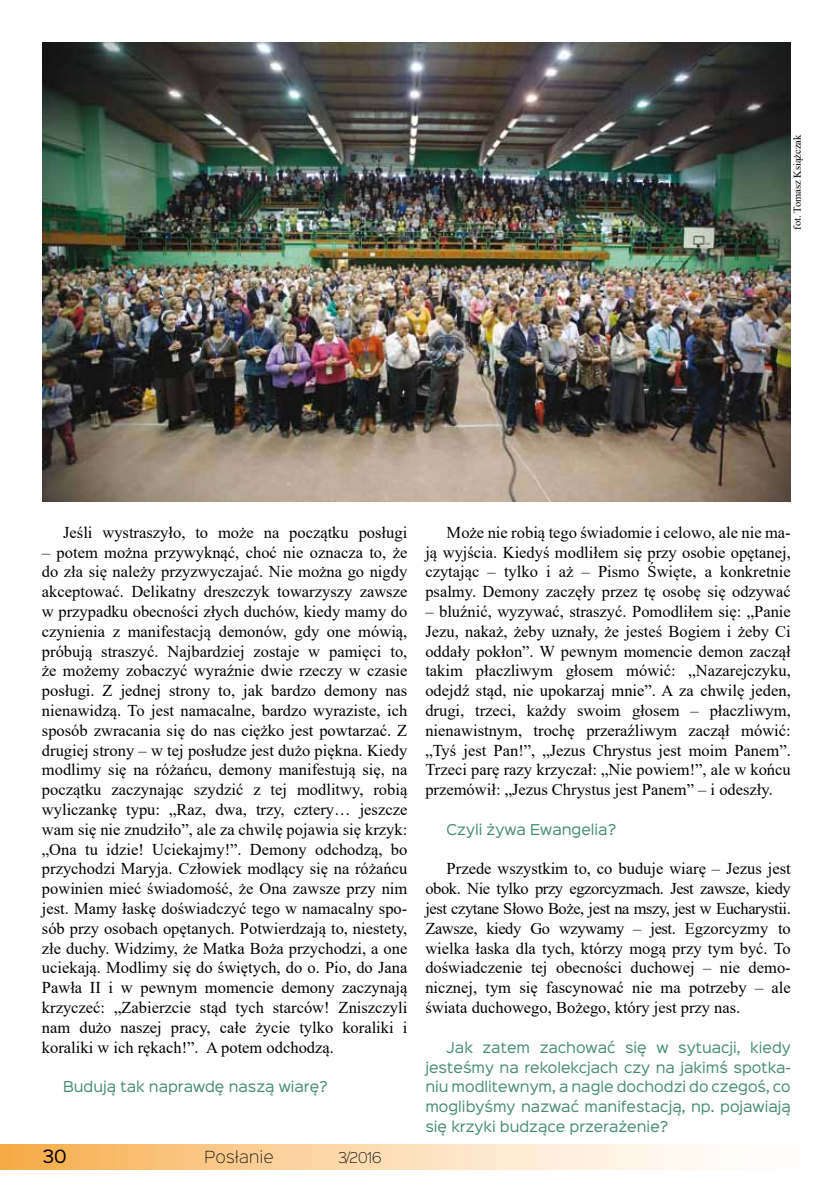
<style>
.page{position:relative;width:834px;height:1191px;background:#fff}
.page>*{position:absolute;margin:0;border:0;box-sizing:border-box;transform-origin:0 0}
.t1{font:16.5px/19.8px "Times New Roman";color:#000;text-align:justify}
.t2{font:16.5px "Sinkin Sans 400";color:#000}
.t3{font:15px "Sinkin Sans 200 X Light";color:#000}
.t4{font:13.5px/19.8px "Sinkin Sans 400";color:#468b75;text-align:justify}
.t5{font:13.5px "Sinkin Sans 200 X Light";color:#000}
.t6{font:10.5px "Times New Roman";color:#000}
</style>
<div class="page">
<img style="left:43px;top:43px;width:747px;height:459px">
<svg style="left:0;top:1144px;width:715px;height:25px;background:#fbd7a9"></svg>
<p class="t6" style="left:789px;top:230px;width:97px;rotate:-90deg">fot. Tomasz Książczak</p>
<p class="t1" style="left:63px;top:522px;width:345px">Jeśli wystraszyło, to może na początku posługi</p>
<p class="t1" style="left:42px;top:541px;width:367px">– potem można przywyknąć, choć nie oznacza to, że do zła się należy przyzwyczajać. Nie można go nigdy akceptować. Delikatny dreszczyk towarzyszy zawsze w przypadku obecności złych duchów, kiedy mamy do czynienia z manifestacją demonów, gdy one mówią, próbują straszyć. Najbardziej zostaje w pamięci to, że możemy zobaczyć wyraźnie dwie rzeczy w czasie posługi. Z jednej strony to, jak bardzo demony nas nienawidzą. To jest namacalne, bardzo wyraziste, ich sposób zwracania się do nas ciężko jest powtarzać. Z drugiej strony – w tej posłudze jest dużo piękna. Kiedy modlimy się na różańcu, demony manifestują się, na początku zaczynając szydzić z tej modlitwy, robią wyliczankę typu: „Raz, dwa, trzy, cztery… jeszcze wam się nie znudziło”, ale za chwilę pojawia się krzyk: „Ona tu idzie! Uciekajmy!”. Demony odchodzą, bo przychodzi Maryja. Człowiek modlący się na różańcu powinien mieć świadomość, że Ona zawsze przy nim jest. Mamy łaskę doświadczyć tego w namacalny spo&shy;sób przy osobach opętanych. Potwierdzają to, niestety, złe duchy. Widzimy, że Matka Boża przychodzi, a one uciekają. Modlimy się do świętych, do o. Pio, do Jana Pawła II i w pewnym momencie demony zaczynają krzyczeć: „Zabierzcie stąd tych starców! Zniszczyli nam dużo naszej pracy, całe życie tylko koraliki i koraliki w ich rękach!”. A potem odchodzą.</p>
<p class="t4" style="left:63px;top:1075px;width:266px">Budują tak naprawdę naszą wiarę?</p>
<p class="t2" style="left:42px;top:1142px;width:26px">30</p>
<p class="t3" style="left:204px;top:1144px;width:71px">Posłanie</p>
<p class="t5" style="left:338px;top:1146px;width:45px">3/2016</p>
<p class="t1" style="left:425px;top:522px;width:367px;text-indent:21px">Może nie robią tego świadomie i celowo, ale nie ma&shy;ją wyjścia. Kiedyś modliłem się przy osobie opętanej, czytając – tylko i aż – Pismo Święte, a konkretnie psalmy. Demony zaczęły przez tę osobę się odzywać</p>
<p class="t1" style="left:425px;top:601px;width:367px">– bluźnić, wyzywać, straszyć. Pomodliłem się: „Panie Jezu, nakaż, żeby uznały, że jesteś Bogiem i żeby Ci oddały pokłon”. W pewnym momencie demon zaczął takim płaczliwym głosem mówić: „Nazarejczyku, odejdź stąd, nie upokarzaj mnie”. A za chwilę jeden, drugi, trzeci, każdy swoim głosem – płaczliwym, nienawistnym, trochę przeraźliwym zaczął mówić: „Tyś jest Pan!”, „Jezus Chrystus jest moim Panem”.<br>Trzeci parę razy krzyczał: „Nie powiem!”, ale w końcu przemówił: „Jezus Chrystus jest Panem” – i odeszły.</p>
<p class="t4" style="left:446px;top:818px;width:171px">Czyli żywa Ewangelia?</p>
<p class="t1" style="left:425px;top:858px;width:367px;text-indent:21px">Przede wszystkim to, co buduje wiarę – Jezus jest obok. Nie tylko przy egzorcyzmach. Jest zawsze, kiedy jest czytane Słowo Boże, jest na mszy, jest w Eucharystii.<br>Zawsze, kiedy Go wzywamy – jest. Egzorcyzmy to wielka łaska dla tych, którzy mogą przy tym być. To doświadczenie tej obecności duchowej – nie demo&shy;nicznej, tym się fascynować nie ma potrzeby – ale świata duchowego, Bożego, który jest przy nas.</p>
<p class="t4" style="left:425px;top:1036px;width:367px;text-indent:21px">Jak zatem zachować się w sytuacji, kiedy jesteśmy na rekolekcjach czy na jakimś spotka&shy;niu modlitewnym, a nagle dochodzi do czegoś, co moglibyśmy nazwać manifestacją, np. pojawiają się krzyki budzące przerażenie?</p>
</div>
